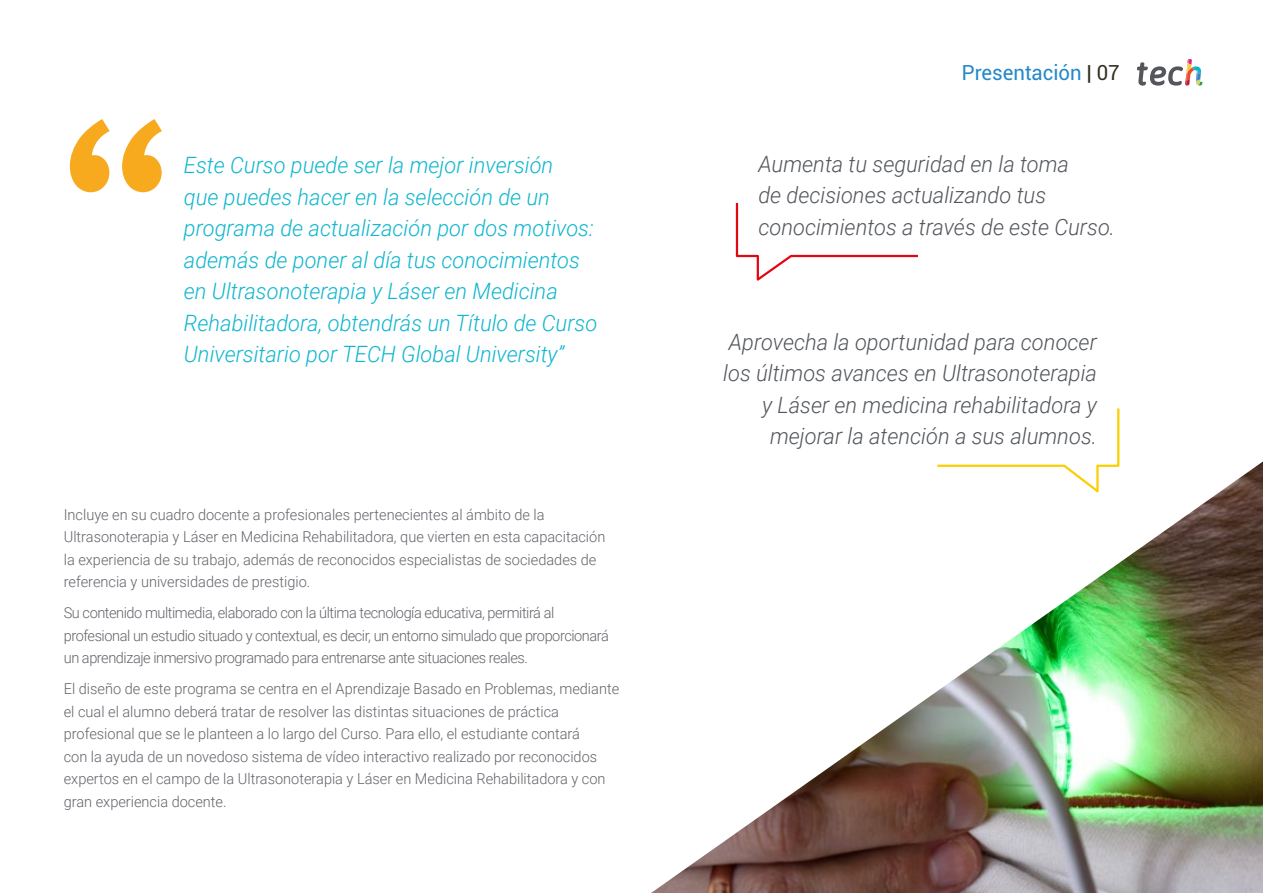
<style>
.page{position:relative;width:1263px;height:893px;background:#fff}
.page>*{position:absolute;margin:0;border:0;box-sizing:border-box;transform-origin:0 0}
.t1{font:italic 300 22.5px/31.5px "Roboto";color:#0fb6cf}
.t2{font:italic 300 22.5px/31.5px "Roboto";color:#52555b;text-align:right}
.t3{font:21px "Roboto";color:#2488c9}
.t4{font:300 15px/22.5px "Roboto";color:#61646a}
.t5{font:300 15px/22.5px "Roboto";letter-spacing:-.03em;color:#61646a}
.s1{color:#312e20}
</style>
<div class="page">
<svg style="left:70px;top:119px;width:92px;height:73px"></svg>
<svg style="left:1117px;top:408px;width:3px;height:53px"></svg>
<img style="left:651px;top:461px;width:612px;height:432px">
<svg style="left:735px;top:203px;width:183px;height:78px"></svg>
<svg style="left:1137px;top:59px;width:65px;height:27px"></svg>
<p class="t1" style="left:184px;top:149px;width:415px">Este Curso puede ser la mejor inversión<br>que puedes hacer en la selección de un programa de actualización por dos motivos: además de poner al día tus conocimientos en Ultrasonoterapia y Láser en Medicina Rehabilitadora, obtendrás un Título de Curso Universitario por TECH Global University”</p>
<p class="t4" style="left:64px;top:502px;width:543px">Incluye en su cuadro docente a profesionales pertenecientes al ámbito de la Ultrasonoterapia y Láser en Medicina Rehabilitadora, que vierten en esta capacitación la experiencia de su trabajo, además de reconocidos especialistas de sociedades de referencia y universidades de prestigio.</p>
<p class="t5" style="left:64px;top:601px;width:546px">Su contenido multimedia, elaborado con la última tecnología educativa, permitirá al profesional un estudio situado y contextual, es decir, un entorno simulado que proporcionará un aprendizaje inmersivo programado para entrenarse ante situaciones reales.</p>
<p class="t4" style="left:64px;top:677px;width:557px">El diseño de este programa se centra en el Aprendizaje Basado en Problemas, mediante el cual el alumno deberá tratar de resolver las distintas situaciones de práctica profesional que se le planteen a lo largo del Curso. Para ello, el estudiante contará<br>con la ayuda de un novedoso sistema de vídeo interactivo realizado por reconocidos expertos en el campo de la Ultrasonoterapia y Láser en Medicina Rehabilitadora y con gran experiencia docente.</p>
<h2 class="t3" style="left:962px;top:57px;width:159px">Presentación <span class="s1">| 07</span></h2>
<h1 class="t2" style="left:758px;top:147px;width:358px;text-align:left">Aumenta tu seguridad en la toma<br>de decisiones actualizando tus conocimientos a través de este Curso.</h1>
<h1 class="t2" style="left:723px;top:325px;width:375px">Aprovecha la oportunidad para conocer los últimos avances en Ultrasonoterapia y Láser en medicina rehabilitadora y mejorar la atención a sus alumnos.</h1>
</div>
